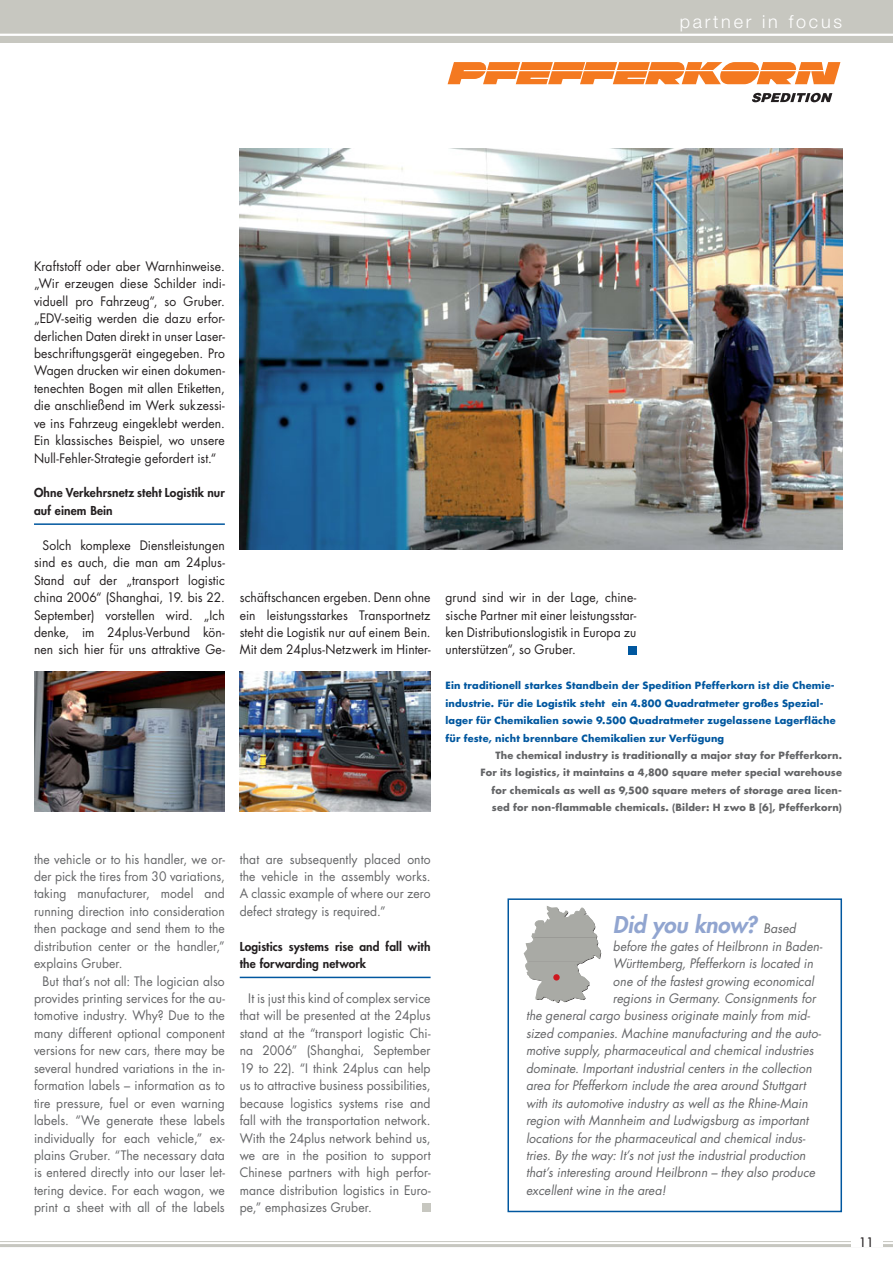
<style>
.page{position:relative;width:893px;height:1263px;background:#fff}
.page>*{position:absolute;margin:0;border:0;box-sizing:border-box;transform-origin:0 0}
.t1{font:italic 800 22.5px "Futura";letter-spacing:-.005em;color:#91a5d0}
.t2{font:300 18px "Helvetica Neue";letter-spacing:.15em;color:#fff}
.t3{font:12.75px/17.4px "Futura";letter-spacing:.01em;color:#636466;text-align:justify;scale:.95 1}
.t4{font:12.75px/17.4px "Futura";letter-spacing:.005em;color:#231f20;text-align:justify;scale:.95 1}
.t5{font:italic 12.75px "Futura";letter-spacing:.005em;color:#636466;scale:.95 1}
.t6{font:12.75px "Futura";color:#231f20}
.t7{font:800 12px/17.4px "Futura";letter-spacing:.01em;color:#231f20}
.t8{font:700 9.75px/17.4px "Futura";letter-spacing:.015em;color:#00579f}
.t9{font:700 9.75px/17.4px "Futura";letter-spacing:.015em;color:#636466;text-align:right}
.s1{font-weight:400;font-size:12.75px;color:#636466}
</style>
<div class="page">
<div style="left:0;top:0;width:893px;height:43px;background:#c7c7c0"></div>
<hr style="left:0;top:34px;width:893px;height:2px;background:#fff">
<hr style="left:0;top:1241px;width:893px;height:1px;background:#c7c7c0">
<hr style="left:0;top:1244px;width:893px;height:3px;background:#c7c7c0">
<div style="left:850px;top:1235px;width:32px;height:12px;background:#fff"></div>
<div style="left:422px;top:1204px;width:9px;height:8px;background:#c7c7c0"></div>
<div style="left:507px;top:898px;width:335px;height:314px;border:2px solid #00579f"></div>
<svg style="left:524px;top:906px;width:77px;height:97px"></svg>
<div style="left:553px;top:974px;width:7px;height:7px;background:#ce171e;border-radius:50%"></div>
<svg style="left:752px;top:93px;width:80px;height:9px"></svg>
<svg style="left:448px;top:62px;width:392px;height:22px"></svg>
<img style="left:240px;top:149px;width:602px;height:400px">
<hr style="left:34px;top:523px;width:191px;height:2px;background:#00579f">
<hr style="left:240px;top:977px;width:191px;height:1px;background:#00579f">
<img style="left:240px;top:672px;width:191px;height:139px">
<img style="left:34px;top:672px;width:191px;height:139px">
<div style="left:628px;top:646px;width:8px;height:8px;background:#00579f"></div>
<h2 class="t2" style="left:680px;top:15px;width:164px">partner in focus</h2>
<p class="t4" style="left:34px;top:259px;width:202px">Kraftstoff oder aber Warnhinweise. „Wir erzeugen diese Schilder indi&shy;viduell pro Fahrzeug“, so Gruber. „EDV-seitig werden die dazu erfor&shy;derlichen Daten direkt in unser Laser&shy;beschriftungsgerät eingegeben. Pro Wagen drucken wir einen dokumen&shy;tenechten Bogen mit allen Etiketten, die anschließend im Werk sukzessi&shy;ve ins Fahrzeug eingeklebt werden.<br>Ein klassisches Beispiel, wo unsere Null-Fehler-Strategie gefordert ist.“</p>
<p class="t7" style="left:34px;top:485px;width:192px">Ohne Verkehrsnetz steht Logistik nur auf einem Bein</p>
<p class="t4" style="left:34px;top:537px;width:202px;text-indent:9px">Solch komplexe Dienstleistungen sind es auch, die man am 24plus-Stand auf der „transport logistic china 2006“ (Shanghai, 19. bis 22.<br>September) vorstellen wird. „Ich denke, im 24plus-Verbund kön&shy;nen sich hier für uns attraktive Ge-</p>
<p class="t4" style="left:240px;top:590px;width:202px">schäftschancen ergeben. Denn ohne ein leistungsstarkes Transportnetz steht die Logistik nur auf einem Bein.<br>Mit dem 24plus-Netzwerk im Hinter-</p>
<p class="t4" style="left:445px;top:590px;width:202px">grund sind wir in der Lage, chine&shy;sische Partner mit einer leistungsstar&shy;ken Distributionslogistik in Europa zu unterstützen“, so Gruber.</p>
<p class="t8" style="left:445px;top:678px;width:392px">Ein traditionell starkes Standbein der Spedition Pfefferkorn ist die Chemie&shy;industrie. Für die Logistik steht ein 4.800 Quadratmeter großes Spezial&shy;lager für Chemikalien sowie 9.500 Quadratmeter zugelassene Lagerfläche für feste, nicht brennbare Chemikalien zur Verfügung</p>
<p class="t9" style="left:480px;top:747px;width:363px">The chemical industry is traditionally a major stay for Pfefferkorn.<br>For its logistics, it maintains a 4,800 square meter special warehouse for chemicals as well as 9,500 square meters of storage area licen&shy;sed for non-flammable chemicals. (Bilder: H zwo B [6], Pfefferkorn)</p>
<p class="t3" style="left:34px;top:851px;width:202px">the vehicle or to his handler, we or&shy;der pick the tires from 30 variations, taking manufacturer, model and running direction into consideration then package and send them to the distribution center or the handler,” explains Gruber.</p>
<p class="t3" style="left:34px;top:973px;width:202px;text-indent:9px">But that’s not all: The logician also provides printing services for the au&shy;tomotive industry. Why? Due to the many different optional component versions for new cars, there may be several hundred variations in the in&shy;formation labels – information as to tire pressure, fuel or even warning labels. “We generate these labels individually for each vehicle,” ex&shy;plains Gruber. “The necessary data is entered directly into our laser let&shy;tering device. For each wagon, we print a sheet with all of the labels</p>
<p class="t3" style="left:240px;top:851px;width:202px">that are subsequently placed onto the vehicle in the assembly works.<br>A classic example of where our zero defect strategy is required.”</p>
<p class="t7" style="left:240px;top:939px;width:192px">Logistics systems rise and fall with the forwarding network</p>
<p class="t3" style="left:240px;top:991px;width:202px;text-indent:9px">It is just this kind of complex service that will be presented at the 24plus stand at the “transport logistic Chi&shy;na 2006” (Shanghai, September 19 to 22). “I think 24plus can help us to attractive business possibilities, because logistics systems rise and fall with the transportation network.<br>With the 24plus network behind us, we are in the position to support Chinese partners with high perfor&shy;mance distribution logistics in Euro&shy;pe,” emphasizes Gruber.</p>
<h1 class="t1" style="left:613px;top:914px;width:184px">Did you know? <span class="s1">Based</span></h1>
<p class="t5" style="left:613px;top:940px;width:222px">before the gates of Heilbronn in Baden-</p>
<p class="t5" style="left:613px;top:958px;width:212px">Württemberg, Pfefferkorn is located in</p>
<p class="t5" style="left:613px;top:975px;width:213px">one of the fastest growing economical</p>
<p class="t5" style="left:613px;top:992px;width:215px">regions in Germany. Consignments for</p>
<p class="t5" style="left:526px;top:1010px;width:301px">the general cargo business originate mainly from mid-</p>
<p class="t5" style="left:526px;top:1027px;width:312px">sized companies. Machine manufacturing and the auto-</p>
<p class="t5" style="left:526px;top:1045px;width:304px">motive supply, pharmaceutical and chemical industries</p>
<p class="t5" style="left:526px;top:1062px;width:302px">dominate. Important industrial centers in the collection</p>
<p class="t5" style="left:526px;top:1080px;width:296px">area for Pfefferkorn include the area around Stuttgart</p>
<p class="t5" style="left:526px;top:1097px;width:298px">with its automotive industry as well as the Rhine-Main</p>
<p class="t5" style="left:526px;top:1114px;width:299px">region with Mannheim and Ludwigsburg as important</p>
<p class="t5" style="left:526px;top:1132px;width:296px">locations for the pharmaceutical and chemical indus-</p>
<p class="t5" style="left:526px;top:1149px;width:296px">tries. By the way: It’s not just the industrial production</p>
<p class="t5" style="left:526px;top:1167px;width:306px">that’s interesting around Heilbronn – they also produce</p>
<p class="t5" style="left:526px;top:1184px;width:149px">excellent wine in the area!</p>
<p class="t6" style="left:859px;top:1236px;width:16px">11</p>
</div>
